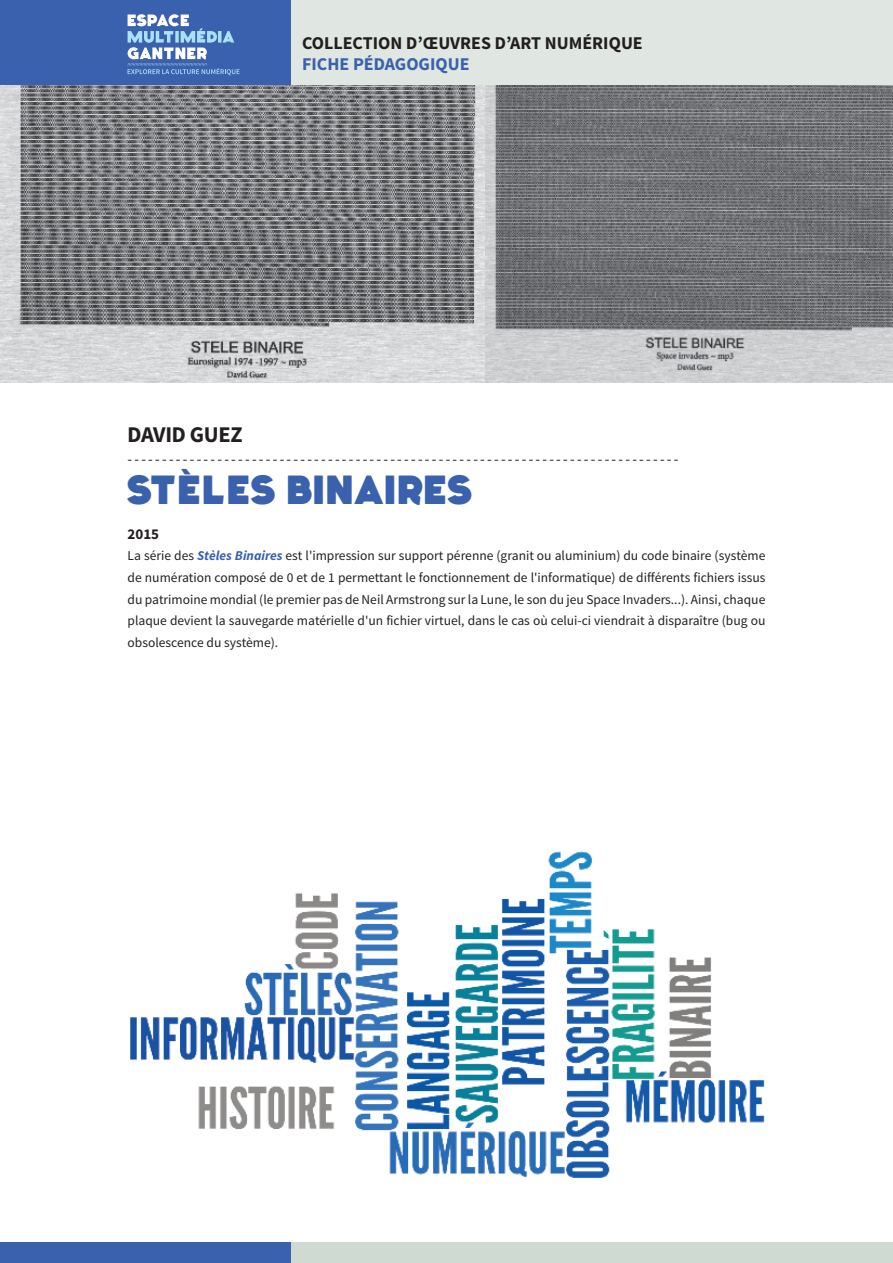
<style>
.page{position:relative;width:893px;height:1263px;background:#fff}
.page>*{position:absolute;margin:0;border:0;box-sizing:border-box;transform-origin:0 0}
.t1{font:45px "Fat Frank";letter-spacing:-.04em;color:#3a61ad}
.t2{font:700 22.5px "Source Sans Pro";letter-spacing:-.015em;color:#231f20}
.t3{font:700 18px "Source Sans Pro";color:#231f20}
.t4{font:700 18px "Source Sans Pro";color:#3a61ad}
.t5{font:15px "Source Sans Pro";color:#231f20}
.t6{font:700 15px "Source Sans Pro";color:#231f20}
.t7{font:13.5px/21.6px "Source Sans Pro";color:#231f20;text-align:justify}
.s1{font-weight:700;font-style:italic;color:#3a61ad}
</style>
<div class="page">
<img style="left:0;top:85px;width:893px;height:298px">
<img style="left:130px;top:851px;width:635px;height:328px">
<div style="left:0;top:0;width:893px;height:85px;background:#3a61ad"></div>
<svg style="left:128px;top:14px;width:112px;height:61px"></svg>
<div style="left:291px;top:0;width:602px;height:85px;background:#e0e6e1"></div>
<div style="left:0;top:1242px;width:893px;height:21px;background:#3a61ad"></div>
<div style="left:291px;top:1242px;width:602px;height:21px;background:#cfdad2"></div>
<h3 class="t3" style="left:302px;top:36px;width:342px">COLLECTION D’ŒUVRES D’ART NUMÉRIQUE</h3>
<h3 class="t4" style="left:302px;top:58px;width:169px">FICHE PÉDAGOGIQUE</h3>
<h2 class="t2" style="left:128px;top:426px;width:116px">DAVID GUEZ</h2>
<p class="t5" style="left:128px;top:453px;width:552px">--------------------------------------------------------------------------------</p>
<h1 class="t1" style="left:128px;top:475px;width:350px">STÈLES BINAIRES</h1>
<p class="t6" style="left:128px;top:528px;width:33px">2015</p>
<p class="t7" style="left:128px;top:546px;width:639px">La série des <span class="s1">Stèles Binaires</span> est l'impression sur support pérenne (granit ou aluminium) du code binaire (système de numération composé de 0 et de 1 permettant le fonctionnement de l'informatique) de différents fichiers issus du patrimoine mondial (le premier pas de Neil Armstrong sur la Lune, le son du jeu Space Invaders...). Ainsi, chaque plaque devient la sauvegarde matérielle d'un fichier virtuel, dans le cas où celui-ci viendrait à disparaître (bug ou obsolescence du système).</p>
</div>
